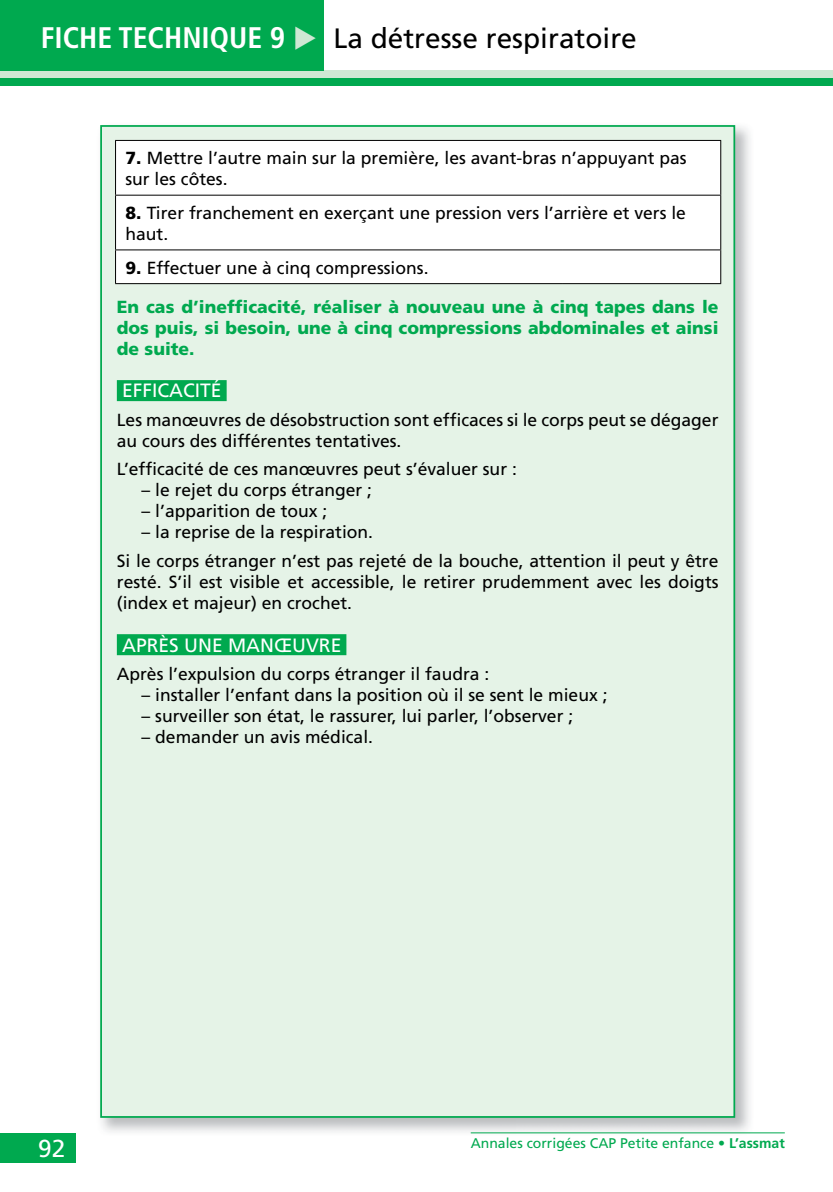
<style>
.page{position:relative;width:833px;height:1192px;background:#fff}
.page>*{position:absolute;margin:0;border:0;box-sizing:border-box;transform-origin:0 0}
.t1{font:28px "Frutiger";color:#000}
.t2{font:24.5px "Frutiger";color:#fff}
.t3{font:19.25px "Frutiger";color:#fff}
.t4{font:17.5px/21px "Frutiger";color:#000}
.t5{font:900 17.5px/21px "Frutiger";color:#00a94f;text-align:justify}
.t6{font:14px "Frutiger";color:#00a94f}
.s1{font-weight:700;font-stretch:condensed;font-size:29.75px;color:#fff}
.s2{color:#cfe8d4}
.s3{font-weight:900}
.s4{font-weight:700}
</style>
<div class="page">
<div style="left:0;top:1132px;width:75px;height:30px;background:#00a94f"></div>
<div style="left:0;top:78px;width:833px;height:7px;background:#00a94f"></div>
<div style="left:0;top:70px;width:833px;height:8px;background:#cfe8d4"></div>
<div style="left:0;top:0;width:323px;height:70px;background:#00a94f"></div>
<img style="left:100px;top:125px;width:653px;height:1009px">
<div style="left:101px;top:126px;width:633px;height:990px;background:#e5f3e7"></div>
<div style="left:117px;top:380px;width:110px;height:21px;background:#00a94f"></div>
<div style="left:117px;top:634px;width:229px;height:21px;background:#00a94f"></div>
<div style="left:116px;top:141px;width:604px;height:142px;background:#fff"></div>
<hr style="left:115px;top:140px;width:447px;height:1px;background:#000">
<hr style="left:115px;top:141px;width:1px;height:54px;background:#000">
<hr style="left:562px;top:140px;width:159px;height:1px;background:#000">
<hr style="left:720px;top:141px;width:1px;height:54px;background:#000">
<hr style="left:115px;top:195px;width:447px;height:1px;background:#000">
<hr style="left:115px;top:195px;width:1px;height:54px;background:#000">
<hr style="left:562px;top:195px;width:159px;height:1px;background:#000">
<hr style="left:720px;top:195px;width:1px;height:54px;background:#000">
<hr style="left:115px;top:249px;width:447px;height:1px;background:#000">
<hr style="left:115px;top:250px;width:1px;height:33px;background:#000">
<hr style="left:562px;top:249px;width:159px;height:1px;background:#000">
<hr style="left:720px;top:250px;width:1px;height:33px;background:#000">
<hr style="left:115px;top:283px;width:447px;height:1px;background:#000">
<hr style="left:562px;top:283px;width:159px;height:1px;background:#000">
<hr style="left:471px;top:1132px;width:314px;height:1px;background:#00a94f">
<h1 class="t1" style="left:41px;top:22px;width:598px"><span class="s1">FICHE TECHNIQUE 9</span> <span class="s2">◆</span> La détresse respiratoire</h1>
<p class="t4" style="left:125px;top:148px;width:563px"><span class="s3">7.</span> Mettre l’autre main sur la première, les avant-bras n’appuyant pas sur les côtes.</p>
<p class="t4" style="left:125px;top:202px;width:562px"><span class="s3">8.</span> Tirer franchement en exerçant une pression vers l’arrière et vers le haut.</p>
<p class="t4" style="left:125px;top:257px;width:305px"><span class="s3">9.</span> Effectuer une à cinq compressions.</p>
<p class="t5" style="left:117px;top:296px;width:603px">En cas d’inefficacité, réaliser à nouveau une à cinq tapes dans le dos puis, si besoin, une à cinq compressions abdominales et ainsi de suite.</p>
<p class="t3" style="left:122px;top:379px;width:101px">EFFICACITÉ</p>
<p class="t4" style="left:117px;top:409px;width:603px">Les manœuvres de désobstruction sont efficaces si le corps peut se dégager au cours des différentes tentatives.</p>
<p class="t4" style="left:117px;top:459px;width:402px">L’efficacité de ces manœuvres peut s’évaluer sur :</p>
<p class="t4" style="left:142px;top:480px;width:232px">– le rejet du corps étranger ;</p>
<p class="t4" style="left:142px;top:501px;width:187px">– l’apparition de toux ;</p>
<p class="t4" style="left:117px;top:518px;width:603px;line-height:28.3px;text-indent:25px">– la reprise de la respiration.<br>Si le corps étranger n’est pas rejeté de la bouche, attention il peut y être</p>
<p class="t4" style="left:117px;top:571px;width:603px">resté. S’il est visible et accessible, le retirer prudemment avec les doigts (index et majeur) en crochet.</p>
<p class="t3" style="left:122px;top:633px;width:221px">APRÈS UNE MANŒUVRE</p>
<p class="t4" style="left:117px;top:663px;width:374px">Après l’expulsion du corps étranger il faudra :</p>
<p class="t4" style="left:142px;top:684px;width:467px">– installer l’enfant dans la position où il se sent le mieux ;</p>
<p class="t4" style="left:142px;top:705px;width:433px">– surveiller son état, le rassurer, lui parler, l’observer ;</p>
<p class="t4" style="left:142px;top:726px;width:233px">– demander un avis médical.</p>
<h2 class="t2" style="left:38px;top:1133px;width:29px">92</h2>
<p class="t6" style="left:471px;top:1134px;width:316px">Annales corrigées CAP Petite enfance • <span class="s4">L’assmat</span></p>
</div>
